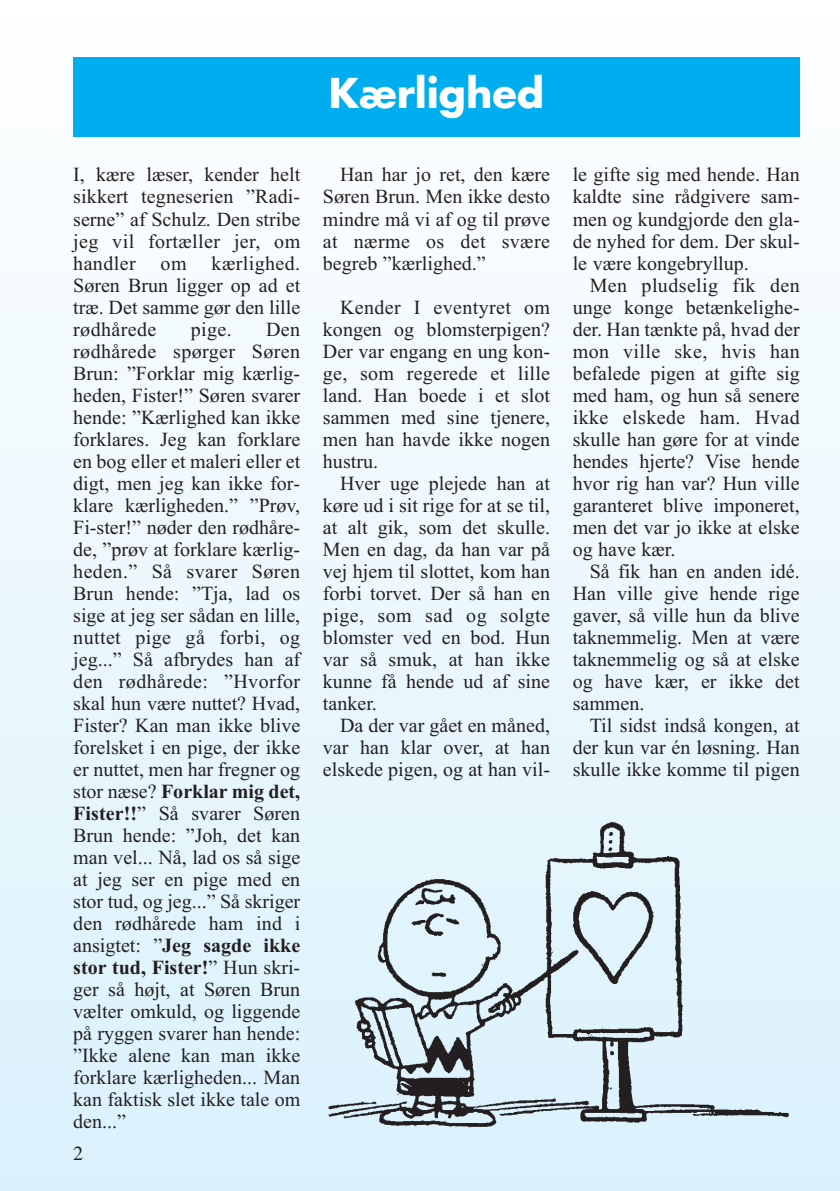
<style>
.page{position:relative;width:840px;height:1191px;background:#fff}
.page>*{position:absolute;margin:0;border:0;box-sizing:border-box;transform-origin:0 0}
.t1{font:700 40px "Futura";color:#fff}
.t2{font:20px/22px "Times New Roman";color:#231f20;text-align:justify}
.t3{font:20px "Times";color:#231f20}
.s1{font-weight:700}
</style>
<div class="page">
<div style="left:0;top:1170px;width:839px;height:21px;background:#d9f1fb"></div>
<div style="left:0;top:1134px;width:839px;height:44px;background:#dbf2fc"></div>
<div style="left:0;top:1098px;width:839px;height:44px;background:#dcf2fc"></div>
<div style="left:0;top:1062px;width:839px;height:44px;background:#ddf2fc"></div>
<div style="left:0;top:1025px;width:839px;height:45px;background:#def3fc"></div>
<div style="left:0;top:989px;width:839px;height:44px;background:#dff3fc"></div>
<div style="left:0;top:953px;width:839px;height:44px;background:#e0f4fc"></div>
<div style="left:0;top:917px;width:839px;height:44px;background:#e1f4fc"></div>
<div style="left:0;top:881px;width:839px;height:44px;background:#e2f4fc"></div>
<div style="left:0;top:845px;width:839px;height:44px;background:#e4f5fc"></div>
<div style="left:0;top:809px;width:839px;height:44px;background:#e5f5fc"></div>
<div style="left:0;top:773px;width:839px;height:44px;background:#e6f6fc"></div>
<div style="left:0;top:736px;width:839px;height:44px;background:#e7f6fd"></div>
<div style="left:0;top:700px;width:839px;height:44px;background:#e8f6fd"></div>
<div style="left:0;top:664px;width:839px;height:44px;background:#e9f7fd"></div>
<div style="left:0;top:628px;width:839px;height:44px;background:#eaf7fd"></div>
<div style="left:0;top:592px;width:839px;height:44px;background:#ebf8fd"></div>
<div style="left:0;top:556px;width:839px;height:44px;background:#edf8fd"></div>
<div style="left:0;top:520px;width:839px;height:44px;background:#eef8fd"></div>
<div style="left:0;top:483px;width:839px;height:45px;background:#eff9fd"></div>
<div style="left:0;top:447px;width:839px;height:44px;background:#f0f9fd"></div>
<div style="left:0;top:411px;width:839px;height:44px;background:#f1fafd"></div>
<div style="left:0;top:375px;width:839px;height:44px;background:#f2fafd"></div>
<div style="left:0;top:339px;width:839px;height:44px;background:#f3fafe"></div>
<div style="left:0;top:303px;width:839px;height:44px;background:#f4fbfe"></div>
<div style="left:0;top:267px;width:839px;height:44px;background:#f6fbfe"></div>
<div style="left:0;top:231px;width:839px;height:44px;background:#f7fcfe"></div>
<div style="left:0;top:194px;width:839px;height:44px;background:#f8fcfe"></div>
<div style="left:0;top:158px;width:839px;height:44px;background:#f9fcfe"></div>
<div style="left:0;top:122px;width:839px;height:44px;background:#fafdfe"></div>
<div style="left:0;top:86px;width:839px;height:44px;background:#fbfdfe"></div>
<div style="left:73px;top:57px;width:726px;height:80px;background:#00aeef"></div>
<img style="left:328px;top:821px;width:461px;height:307px">
<p class="t2" style="left:73px;top:166px;width:228px">I, kære læser, kender helt sikkert tegneserien ”Radi&shy;serne” af Schulz. Den stribe jeg vil fortæller jer, om handler om kærlighed.<br>Søren Brun ligger op ad et træ. Det samme gør den lille rødhårede</p>
<p class="t2" style="left:191px;top:320px;width:43px">pige.</p>
<p class="t2" style="left:73px;top:320px;width:228px;text-indent:193px">Den rødhårede spørger Søren Brun: ”Forklar mig kærlig&shy;heden, Fister!” Søren svarer hende: ”Kærlighed kan ikke forklares. Jeg kan forklare en bog eller et maleri eller et digt, men jeg kan ikke for&shy;klare kærligheden.” ”Prøv, Fi-ster!” nøder den rødhåre&shy;de, ”prøv at forklare kærlig&shy;heden.” Så svarer Søren Brun hende: ”Tja, lad os sige at jeg ser sådan en lille, nuttet pige gå forbi, og jeg...” Så afbrydes han af den rødhårede: ”Hvorfor skal hun være nuttet? Hvad, Fister? Kan man ikke blive forelsket i en pige, der ikke er nuttet, men har fregner og stor næse? <span class="s1">Forklar mig det, Fister!!</span>” Så svarer Søren Brun hende: ”Joh, det kan man vel... Nå, lad os så sige at jeg ser en pige med en stor tud, og jeg...” Så skriger den rødhårede ham ind i ansigtet: ”<span class="s1">Jeg sagde ikke stor tud, Fister!</span>” Hun skri&shy;ger så højt, at Søren Brun vælter omkuld, og liggende på ryggen svarer han hende: ”Ikke alene kan man ikke forklare kærligheden... Man kan faktisk slet ikke tale om den...”</p>
<p class="t3" style="left:73px;top:1146px;width:11px">2</p>
<h1 class="t1" style="left:328px;top:75px;width:217px">Kærlighed</h1>
<p class="t2" style="left:323px;top:166px;width:228px;text-indent:17px">Han har jo ret, den kære Søren Brun. Men ikke desto mindre må vi af og til prøve at nærme os det svære begreb ”kærlighed.”</p>
<p class="t2" style="left:323px;top:298px;width:228px;text-indent:17px">Kender I eventyret om kongen og blomsterpigen?<br>Der var engang en ung kon&shy;ge, som regerede et lille land. Han boede i et slot sammen med sine tjenere, men han havde ikke nogen hustru.</p>
<p class="t2" style="left:323px;top:474px;width:228px;text-indent:17px">Hver uge plejede han at køre ud i sit rige for at se til, at alt gik, som det skulle.<br>Men en dag, da han var på vej hjem til slottet, kom han forbi torvet. Der så han en pige, som sad og solgte blomster ved en bod. Hun var så smuk, at han ikke kunne få hende ud af sine tanker.</p>
<p class="t2" style="left:323px;top:716px;width:228px;text-indent:17px">Da der var gået en måned, var han klar over, at han elskede pigen, og at han vil-</p>
<p class="t2" style="left:572px;top:166px;width:228px">le gifte sig med hende. Han kaldte sine rådgivere sam&shy;men og kundgjorde den gla&shy;de nyhed for dem. Der skul&shy;le være kongebryllup.</p>
<p class="t2" style="left:572px;top:276px;width:228px;text-indent:17px">Men pludselig fik den unge konge betænkelighe&shy;der. Han tænkte på, hvad der mon ville ske, hvis han befalede pigen at gifte sig med ham, og hun så senere ikke elskede ham. Hvad skulle han gøre for at vinde hendes hjerte? Vise hende hvor rig han var? Hun ville garanteret blive imponeret, men det var jo ikke at elske og have kær.</p>
<p class="t2" style="left:572px;top:562px;width:228px;text-indent:17px">Så fik han en anden idé.<br>Han ville give hende rige gaver, så ville hun da blive taknemmelig. Men at være taknemmelig og så at elske og have kær, er ikke det sammen.</p>
<p class="t2" style="left:572px;top:716px;width:228px;text-indent:17px">Til sidst indså kongen, at der kun var én løsning. Han skulle ikke komme til pigen</p>
</div>
